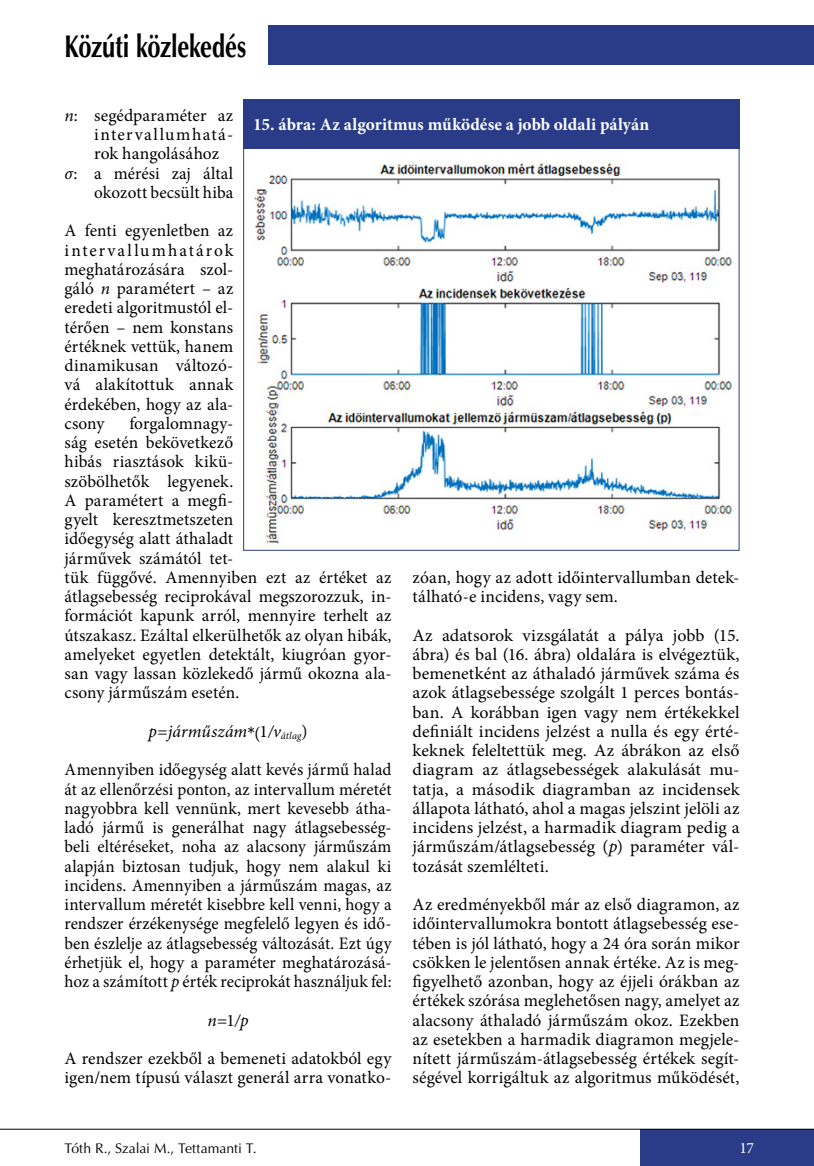
<style>
.page{position:relative;width:814px;height:1166px;background:#fff}
.page>*{position:absolute;margin:0;border:0;box-sizing:border-box;transform-origin:0 0}
.t1{font:700 31.5px "Optima CE";letter-spacing:-.01em;color:#000;scale:.75 1}
.t2{font:17.5px/19.2px "Minion Pro";letter-spacing:.005em;color:#000;text-align:justify}
.t3{font:700 17.5px "Minion Pro";color:#fff}
.t4{font:italic 17.5px "Minion Pro";letter-spacing:.005em;color:#000}
.t5{font:17.5px "Minion Pro";letter-spacing:.08em;color:#000}
.t6{font:15.75px "Minion Pro";color:#fff}
.t7{font:14px "Optima CE";letter-spacing:-.005em;color:#000}
.s1{font-style:italic}
.s2{font-family:"Cambria Math";font-style:normal}
.s3{font-style:normal}
</style>
<div class="page">
<div style="left:268px;top:25px;width:546px;height:39px;background:#2a3c88"></div>
<div style="left:640px;top:1129px;width:174px;height:37px;background:#2a3c88"></div>
<hr style="left:0;top:1129px;width:814px;height:1px;background:#000">
<img style="left:254px;top:162px;width:478px;height:382px">
<div style="left:243px;top:99px;width:496px;height:50px;background:#2a3c88"></div>
<h1 class="t1" style="left:64px;top:26px;width:244px">Közúti közlekedés</h1>
<p class="t2" style="left:64px;top:106px;width:170px"><span class="s1">n</span>: segédparaméter az</p>
<p class="t5" style="left:94px;top:123px;width:140px">intervallumhatá-</p>
<p class="t2" style="left:94px;top:144px;width:126px">rok hangolásához</p>
<p class="t2" style="left:64px;top:163px;width:170px"><span class="s1">σ</span>: a mérési zaj által</p>
<p class="t2" style="left:94px;top:183px;width:140px">okozott becsült hiba</p>
<p class="t2" style="left:64px;top:221px;width:170px">A fenti egyenletben az intervallumhatárok meghatározására szol&shy;gáló <span class="s1">n</span> paramétert – az eredeti algoritmustól el&shy;térően – nem konstans értéknek vettük, hanem dinamikusan változó&shy;vá alakítottuk annak érdekében, hogy az ala&shy;csony</p>
<p class="t3" style="left:253px;top:112px;width:398px">15. ábra: Az algoritmus működése a jobb oldali pályán</p>
<p class="t2" style="left:64px;top:414px;width:328px;text-align:left;text-indent:65px">forgalomnagy-<br>ság esetén bekövetkező<br>hibás riasztások kikü-<br>szöbölhetők legyenek.<br>A paramétert a megfi-<br>gyelt keresztmetszeten<br>időegység alatt áthaladt<br>járművek számától tet-<br>tük függővé. Amennyiben ezt az értéket az átlagsebesség reciprokával megszorozzuk, in&shy;formációt kapunk arról, mennyire terhelt az útszakasz. Ezáltal elkerülhetők az olyan hibák, amelyeket egyetlen detektált, kiugróan gyor&shy;san vagy lassan közlekedő jármű okozna ala&shy;csony járműszám esetén.</p>
<p class="t4" style="left:148px;top:719px;width:160px">p=járműszám<span class="s2">*</span><span class="s3">(1</span>/v<sub>átlag</sub><span class="s3">)</span></p>
<p class="t2" style="left:64px;top:760px;width:328px">Amennyiben időegység alatt kevés jármű halad át az ellenőrzési ponton, az intervallum méretét nagyobbra kell vennünk, mert kevesebb átha&shy;ladó jármű is generálhat nagy átlagsebesség&shy;beli eltéréseket, noha az alacsony járműszám alapján biztosan tudjuk, hogy nem alakul ki incidens. Amennyiben a járműszám magas, az intervallum méretét kisebbre kell venni, hogy a rendszer érzékenysége megfelelő legyen és idő&shy;ben észlelje az átlagsebesség változását. Ezt úgy érhetjük el, hogy a paraméter meghatározásá&shy;hoz a számított <span class="s1">p</span> érték reciprokát használjuk fel:</p>
<p class="t4" style="left:207px;top:1008px;width:43px">n=<span class="s3">1</span>/p</p>
<p class="t2" style="left:64px;top:1049px;width:328px">A rendszer ezekből a bemeneti adatokból egy igen/nem típusú választ generál arra vonatko-</p>
<p class="t2" style="left:412px;top:568px;width:328px">zóan, hogy az adott időintervallumban detek&shy;tálható-e incidens, vagy sem.</p>
<p class="t2" style="left:412px;top:625px;width:328px">Az adatsorok vizsgálatát a pálya jobb (15. ábra) és bal (16. ábra) oldalára is elvégeztük, bemenetként az áthaladó járművek száma és azok átlagsebessége szolgált 1 perces bontás&shy;ban. A korábban igen vagy nem értékekkel definiált incidens jelzést a nulla és egy érté&shy;keknek feleltettük meg. Az ábrákon az első diagram az átlagsebességek alakulását mu&shy;tatja, a második diagramban az incidensek állapota látható, ahol a magas jelszint jelöli az incidens jelzést, a harmadik diagram pedig a járműszám/átlagsebesség (<span class="s1">p</span>) paraméter vál&shy;tozását szemlélteti.</p>
<p class="t2" style="left:412px;top:895px;width:328px">Az eredményekből már az első diagramon, az időintervallumokra bontott átlagsebesség ese&shy;tében is jól látható, hogy a 24 óra során mikor csökken le jelentősen annak értéke. Az is meg&shy;figyelhető azonban, hogy az éjjeli órákban az értékek szórása meglehetősen nagy, amelyet az alacsony áthaladó járműszám okoz. Ezekben az esetekben a harmadik diagramon megjele&shy;nített járműszám-átlagsebesség értékek segít&shy;ségével korrigáltuk az algoritmus működését,</p>
<p class="t7" style="left:64px;top:1139px;width:193px">Tóth R., Szalai M., Tettamanti T.</p>
<p class="t6" style="left:739px;top:1137px;width:16px">17</p>
</div>
